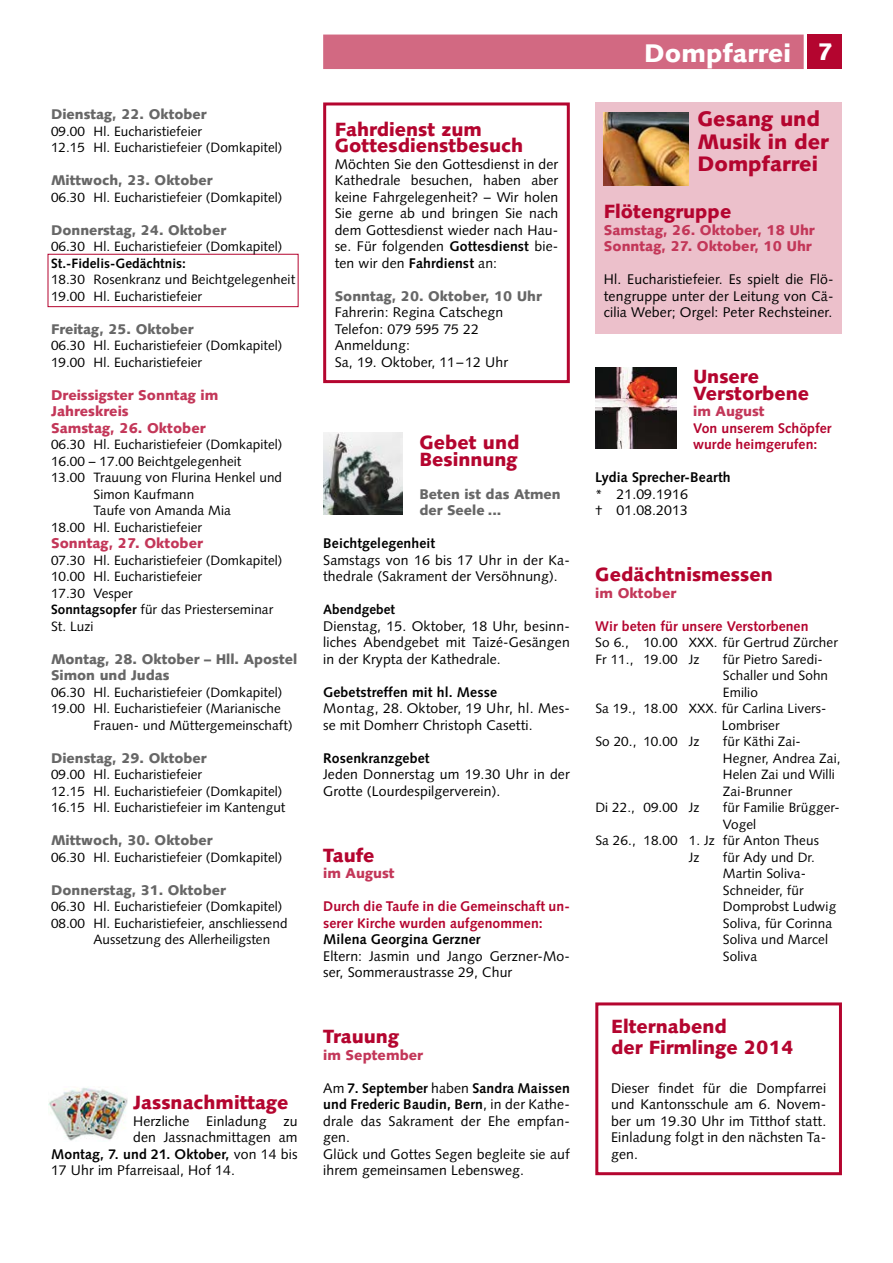
<style>
.page{position:relative;width:893px;height:1263px;background:#fff}
.page>*{position:absolute;margin:0;border:0;box-sizing:border-box;transform-origin:0 0}
.t1{font:900 25.5px "Syntax";color:#fff}
.t2{font:900 21px/22.5px "Syntax";color:#b4052f}
.t3{font:900 19.2px/16.5px "Syntax";color:#b4052f}
.t4{font:14.1px/16.5px "Syntax";letter-spacing:.01em;color:#000}
.t5{font:900 14.1px/16.5px "Syntax";color:#676767}
.t6{font:900 14.1px/16.5px "Syntax";color:#c33759}
.t7{font:700 14.1px/16.5px "Syntax";letter-spacing:.01em;color:#000}
.t8{font:700 14.1px/16.5px "Syntax";letter-spacing:.005em;color:#b4052f}
.t9{font:13.5px/16.5px "Syntax";letter-spacing:.005em;color:#000}
.t10{font:700 13.5px "Syntax";letter-spacing:.005em;color:#000}
.s1{font-weight:700}
.s2{font-weight:400}
.s3{font-size:24px}
.s4{font-weight:400;font-size:13.5px}
</style>
<div class="page">
<div style="left:808px;top:35px;width:34px;height:34px;background:#b4052f"></div>
<div style="left:323px;top:35px;width:481px;height:34px;background:#d26982"></div>
<div style="left:595px;top:102px;width:247px;height:232px;background:#ecc0cb"></div>
<img style="left:603px;top:113px;width:86px;height:72px">
<img style="left:48px;top:1088px;width:80px;height:53px">
<div style="left:323px;top:102px;width:247px;height:281px;border:3px solid #b4052f"></div>
<img style="left:323px;top:432px;width:79px;height:83px">
<img style="left:595px;top:368px;width:81px;height:81px">
<div style="left:48px;top:254px;width:250px;height:53px;border:1px solid #b4052f"></div>
<div style="left:595px;top:1002px;width:247px;height:173px;border:3px solid #b4052f"></div>
<p class="t5" style="left:51px;top:106px;width:157px">Dienstag, 22. Oktober</p>
<p class="t9" style="left:51px;top:123px;width:233px">09.00 Hl. Eucharistiefeier<br>12.15 Hl. Eucharistiefeier (Domkapitel)</p>
<p class="t5" style="left:51px;top:172px;width:163px">Mittwoch, 23. Oktober</p>
<p class="t9" style="left:51px;top:189px;width:233px">06.30 Hl. Eucharistiefeier (Domkapitel)</p>
<p class="t5" style="left:51px;top:221px;width:177px">Donnerstag, 24. Oktober</p>
<p class="t9" style="left:51px;top:238px;width:233px">06.30 Hl. Eucharistiefeier (Domkapitel)</p>
<p class="t10" style="left:51px;top:255px;width:136px">St.-Fidelis-Gedächtnis:</p>
<p class="t9" style="left:51px;top:271px;width:246px">18.30 Rosenkranz und Beichtgelegenheit<br>19.00 Hl. Eucharistiefeier</p>
<p class="t5" style="left:51px;top:320px;width:144px">Freitag, 25. Oktober</p>
<p class="t9" style="left:51px;top:337px;width:233px">06.30 Hl. Eucharistiefeier (Domkapitel)<br>19.00 Hl. Eucharistiefeier</p>
<p class="t6" style="left:51px;top:386px;width:169px">Dreissigster Sonntag im<br>Jahreskreis<br>Samstag, 26. Oktober</p>
<p class="t9" style="left:51px;top:436px;width:233px">06.30 Hl. Eucharistiefeier (Domkapitel)</p>
<p class="t9" style="left:51px;top:453px;width:192px">16.00 – 17.00 Beichtgelegenheit</p>
<p class="t9" style="left:51px;top:469px;width:233px">13.00 Trauung von Flurina Henkel und</p>
<p class="t9" style="left:94px;top:486px;width:102px">Simon Kaufmann</p>
<p class="t9" style="left:94px;top:502px;width:139px">Taufe von Amanda Mia</p>
<p class="t9" style="left:51px;top:519px;width:153px">18.00 Hl. Eucharistiefeier</p>
<p class="t6" style="left:51px;top:535px;width:153px">Sonntag, 27. Oktober</p>
<p class="t9" style="left:51px;top:552px;width:233px">07.30 Hl. Eucharistiefeier (Domkapitel)<br>10.00 Hl. Eucharistiefeier<br>17.30 Vesper<br><span class="s1">Sonntagsopfer</span> für das Priesterseminar<br>St. Luzi</p>
<p class="t5" style="left:51px;top:650px;width:248px">Montag, 28. Oktober – Hll. Apostel<br>Simon und Judas</p>
<p class="t9" style="left:51px;top:684px;width:233px">06.30 Hl. Eucharistiefeier (Domkapitel)</p>
<p class="t9" style="left:51px;top:700px;width:231px">19.00 Hl. Eucharistiefeier (Marianische</p>
<p class="t9" style="left:94px;top:717px;width:200px">Frauen- und Müttergemeinschaft)</p>
<p class="t5" style="left:51px;top:749px;width:157px">Dienstag, 29. Oktober</p>
<p class="t9" style="left:51px;top:766px;width:236px">09.00 Hl. Eucharistiefeier<br>12.15 Hl. Eucharistiefeier (Domkapitel)<br>16.15 Hl. Eucharistiefeier im Kantengut</p>
<p class="t5" style="left:51px;top:832px;width:163px">Mittwoch, 30. Oktober</p>
<p class="t9" style="left:51px;top:849px;width:233px">06.30 Hl. Eucharistiefeier (Domkapitel)</p>
<p class="t5" style="left:51px;top:881px;width:176px">Donnerstag, 31. Oktober</p>
<p class="t9" style="left:51px;top:898px;width:233px">06.30 Hl. Eucharistiefeier (Domkapitel)</p>
<p class="t9" style="left:51px;top:915px;width:238px">08.00 Hl. Eucharistiefeier, anschliessend</p>
<p class="t9" style="left:94px;top:931px;width:178px">Aussetzung des Allerheiligsten</p>
<h3 class="t3" style="left:133px;top:1094px;width:157px">Jassnachmittage</h3>
<p class="t4" style="left:133px;top:1112px;width:166px">Herzliche Einladung zu</p>
<p class="t4" style="left:133px;top:1129px;width:166px">den Jassnachmittagen am</p>
<p class="t7" style="left:51px;top:1146px;width:248px">Montag, 7. und 21. Oktober, <span class="s2">von 14 bis</span></p>
<p class="t4" style="left:51px;top:1162px;width:185px">17 Uhr im Pfarreisaal, Hof 14.</p>
<h3 class="t3" style="left:335px;top:121px;width:190px">Fahrdienst zum<br>Gottesdienstbesuch</h3>
<p class="t4" style="left:335px;top:155px;width:225px;text-align:justify">Möchten Sie den Gottesdienst in der Kathedrale besuchen, haben aber keine Fahrgelegenheit? – Wir holen Sie gerne ab und bringen Sie nach dem Gottesdienst wieder nach Hau&shy;se. Für folgenden <span class="s1">Gottesdienst</span> bie&shy;ten wir den <span class="s1">Fahrdienst</span> an:</p>
<p class="t5" style="left:335px;top:287px;width:209px">Sonntag, 20. Oktober, 10 Uhr</p>
<p class="t4" style="left:335px;top:304px;width:175px">Fahrerin: Regina Catschegn<br>Telefon: 079 595 75 22<br>Anmeldung:<br>Sa, 19. Oktober, 11–12 Uhr</p>
<h3 class="t3" style="left:419px;top:434px;width:102px">Gebet und<br>Besinnung</h3>
<p class="t5" style="left:419px;top:485px;width:143px">Beten ist das Atmen der Seele ...</p>
<p class="t7" style="left:323px;top:535px;width:114px">Beichtgelegenheit</p>
<p class="t4" style="left:323px;top:551px;width:248px">Samstags von 16 bis 17 Uhr in der Ka&shy;thedrale (Sakrament der Versöhnung).</p>
<p class="t10" style="left:323px;top:602px;width:73px">Abendgebet</p>
<p class="t4" style="left:323px;top:617px;width:248px;text-align:justify">Dienstag, 15. Oktober, 18 Uhr, besinn&shy;liches Abendgebet mit Taizé-Gesängen in der Krypta der Kathedrale.</p>
<p class="t7" style="left:323px;top:684px;width:175px">Gebetstreffen mit hl. Messe</p>
<p class="t4" style="left:323px;top:700px;width:248px">Montag, 28. Oktober, 19 Uhr, hl. Mes&shy;se mit Domherr Christoph Casetti.</p>
<p class="t7" style="left:323px;top:750px;width:108px">Rosenkranzgebet</p>
<p class="t4" style="left:323px;top:766px;width:248px">Jeden Donnerstag um 19.30 Uhr in der<br>Grotte (Lourdespilgerverein).</p>
<h3 class="t3" style="left:323px;top:847px;width:53px">Taufe</h3>
<p class="t6" style="left:323px;top:865px;width:73px">im August</p>
<p class="t8" style="left:323px;top:898px;width:248px">Durch die Taufe in die Gemeinschaft un&shy;serer Kirche wurden aufgenommen:</p>
<p class="t7" style="left:323px;top:931px;width:159px">Milena Georgina Gerzner</p>
<p class="t4" style="left:323px;top:947px;width:248px">Eltern: Jasmin und Jango Gerzner-Mo&shy;ser, Sommeraustrasse 29, Chur</p>
<h3 class="t3" style="left:323px;top:1028px;width:77px">Trauung</h3>
<p class="t6" style="left:323px;top:1046px;width:101px">im September</p>
<p class="t4" style="left:323px;top:1079px;width:248px">Am <span class="s1">7. September</span> haben <span class="s1">Sandra Maissen und Frederic Baudin, Bern</span>, in der Kathe&shy;drale das Sakrament der Ehe empfan&shy;gen.<br>Glück und Gottes Segen begleite sie auf ihrem gemeinsamen Lebensweg.</p>
<h1 class="t1" style="left:644px;top:38px;width:190px">Dompfarrei <span class="s3">7</span></h1>
<h2 class="t2" style="left:697px;top:108px;width:133px">Gesang und<br>Musik in der<br>Dompfarrei</h2>
<h3 class="t3" style="left:604px;top:203px;width:129px">Flötengruppe</h3>
<p class="t6" style="left:604px;top:221px;width:212px">Samstag, 26. Oktober, 18 Uhr<br>Sonntag, 27. Oktober, 10 Uhr</p>
<p class="t4" style="left:604px;top:271px;width:231px;text-align:justify">Hl. Eucharistiefeier. Es spielt die Flö&shy;tengruppe unter der Leitung von Cä&shy;cilia Weber; Orgel: Peter Rechsteiner.</p>
<h3 class="t3" style="left:693px;top:368px;width:118px">Unsere<br>Verstorbene</h3>
<p class="t6" style="left:693px;top:403px;width:73px">im August</p>
<p class="t8" style="left:693px;top:420px;width:140px">Von unserem Schöpfer wurde heimgerufen:</p>
<p class="t7" style="left:595px;top:469px;width:137px">Lydia Sprecher-Bearth <span class="s4">*</span> <span class="s2">21.09.1916<br></span><span class="s4">†</span> <span class="s2">01.08.2013</span></p>
<h3 class="t3" style="left:595px;top:566px;width:179px">Gedächtnismessen</h3>
<p class="t6" style="left:595px;top:584px;width:82px">im Oktober</p>
<p class="t8" style="left:595px;top:618px;width:215px">Wir beten für unsere Verstorbenen</p>
<p class="t9" style="left:595px;top:634px;width:244px">So 6., 10.00 XXX. für Gertrud Zürcher<br>Fr 11., 19.00 Jz</p>
<p class="t9" style="left:723px;top:651px;width:99px">für Pietro Saredi-</p>
<p class="t9" style="left:723px;top:667px;width:107px">Schaller und Sohn</p>
<p class="t9" style="left:723px;top:684px;width:37px">Emilio</p>
<p class="t9" style="left:595px;top:700px;width:231px">Sa 19., 18.00 XXX. für Carlina Livers-</p>
<p class="t9" style="left:722px;top:717px;width:59px">Lombriser</p>
<p class="t9" style="left:595px;top:733px;width:106px">So 20., 10.00 Jz</p>
<p class="t9" style="left:723px;top:733px;width:119px">für Käthi Zai-<br>Hegner, Andrea Zai,<br>Helen Zai und Willi<br>Zai-Brunner</p>
<p class="t9" style="left:595px;top:799px;width:106px">Di 22., 09.00 Jz</p>
<p class="t9" style="left:723px;top:799px;width:116px">für Familie Brügger-</p>
<p class="t9" style="left:723px;top:816px;width:35px">Vogel</p>
<p class="t9" style="left:595px;top:832px;width:225px">Sa 26., 18.00 1. Jz für Anton Theus</p>
<p class="t9" style="left:689px;top:849px;width:12px">Jz</p>
<p class="t9" style="left:723px;top:849px;width:115px">für Ady und Dr.<br>Martin Soliva-<br>Schneider, für<br>Domprobst Ludwig<br>Soliva, für Corinna<br>Soliva und Marcel<br>Soliva</p>
<h3 class="t3" style="left:611px;top:1015px;width:184px;line-height:21.8px">Elternabend<br>der Firmlinge 2014</h3>
<p class="t4" style="left:611px;top:1079px;width:217px;text-align:justify">Dieser findet für die Dompfarrei und Kantonsschule am 6. Novem&shy;ber um 19.30 Uhr im Titthof statt.<br>Einladung folgt in den nächsten Ta&shy;gen.</p>
</div>
